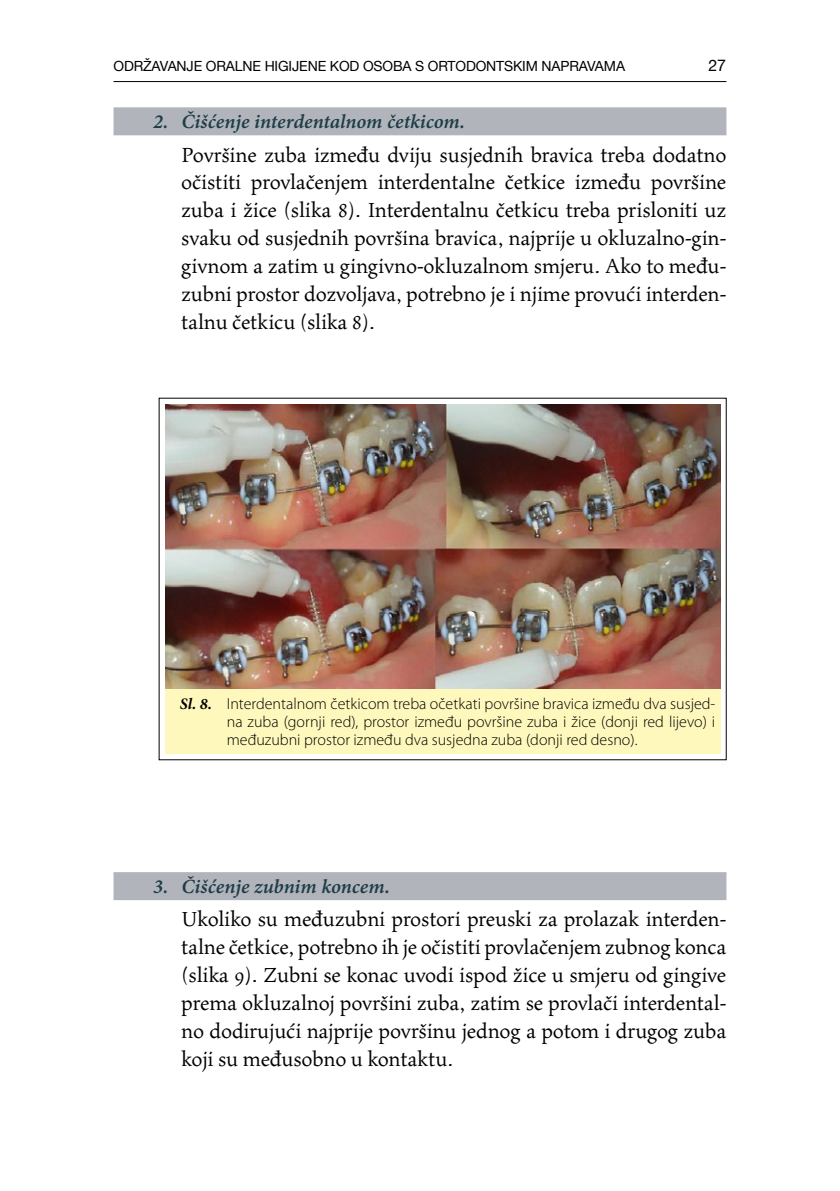
<style>
.page{position:relative;width:840px;height:1191px;background:#fff}
.page>*{position:absolute;margin:0;border:0;box-sizing:border-box;transform-origin:0 0}
.body_uvuceno{font:23px/27.8px "Maiola Pro";color:#000;text-align:justify}
.naslov_4{font:20px "Minion Pro Semibold It Capt";letter-spacing:-.005em;color:#1f3d48}
.t1{font:300 16px/18px "Myriad Pro";color:#000;text-align:justify}
.t2{font:16px "Helvetica Neue LT Com";color:#000}
.t3{font:14px "Helvetica Neue LT Com";letter-spacing:-.01em;color:#000}
.s1{font-family:"Minion Pro";font-weight:700;font-style:italic}
</style>
<div class="page">
<hr style="left:113px;top:81px;width:613px;height:1px;background:#000">
<div style="left:113px;top:107px;width:613px;height:28px;background:#b1b5bb"></div>
<div style="left:113px;top:872px;width:613px;height:28px;background:#b1b5bb"></div>
<img style="left:165px;top:404px;width:555px;height:285px">
<div style="left:165px;top:689px;width:555px;height:65px;background:#fff8bd"></div>
<p class="t3" style="left:113px;top:57px;width:512px">ODRŽAVANJE ORALNE HIGIJENE KOD OSOBA S ORTODONTSKIM NAPRAVAMA</p>
<p class="t2" style="left:708px;top:55px;width:19px">27</p>
<p class="naslov_4" style="left:153px;top:110px;width:313px">2. Čišćenje interdentalnom četkicom.</p>
<p class="body_uvuceno" style="left:181px;top:141px;width:546px">Površine zuba između dviju susjednih bravica treba dodatno očistiti provlačenjem interdentalne četkice između površine zuba i žice (slika 8). Interdentalnu četkicu treba prisloniti uz svaku od susjednih površina bravica, najprije u okluzalno-gin&shy;givnom a zatim u gingivno-okluzalnom smjeru. Ako to među&shy;zubni prostor dozvoljava, potrebno je i njime provući interden&shy;talnu četkicu (slika 8).</p>
<p class="t1" style="left:227px;top:695px;width:490px;text-indent:-47px"><span class="s1">Sl. 8.</span> Interdentalnom četkicom treba očetkati površine bravica između dva susjed&shy;na zuba (gornji red), prostor između površine zuba i žice (donji red lijevo) i međuzubni prostor između dva susjedna zuba (donji red desno).</p>
<p class="naslov_4" style="left:153px;top:874px;width:238px">3. Čišćenje zubnim koncem.</p>
<p class="body_uvuceno" style="left:181px;top:906px;width:546px">Ukoliko su međuzubni prostori preuski za prolazak interden&shy;talne četkice, potrebno ih je očistiti provlačenjem zubnog konca (slika 9). Zubni se konac uvodi ispod žice u smjeru od gingive prema okluzalnoj površini zuba, zatim se provlači interdental&shy;no dodirujući najprije površinu jednog a potom i drugog zuba koji su međusobno u kontaktu.</p>
</div>
